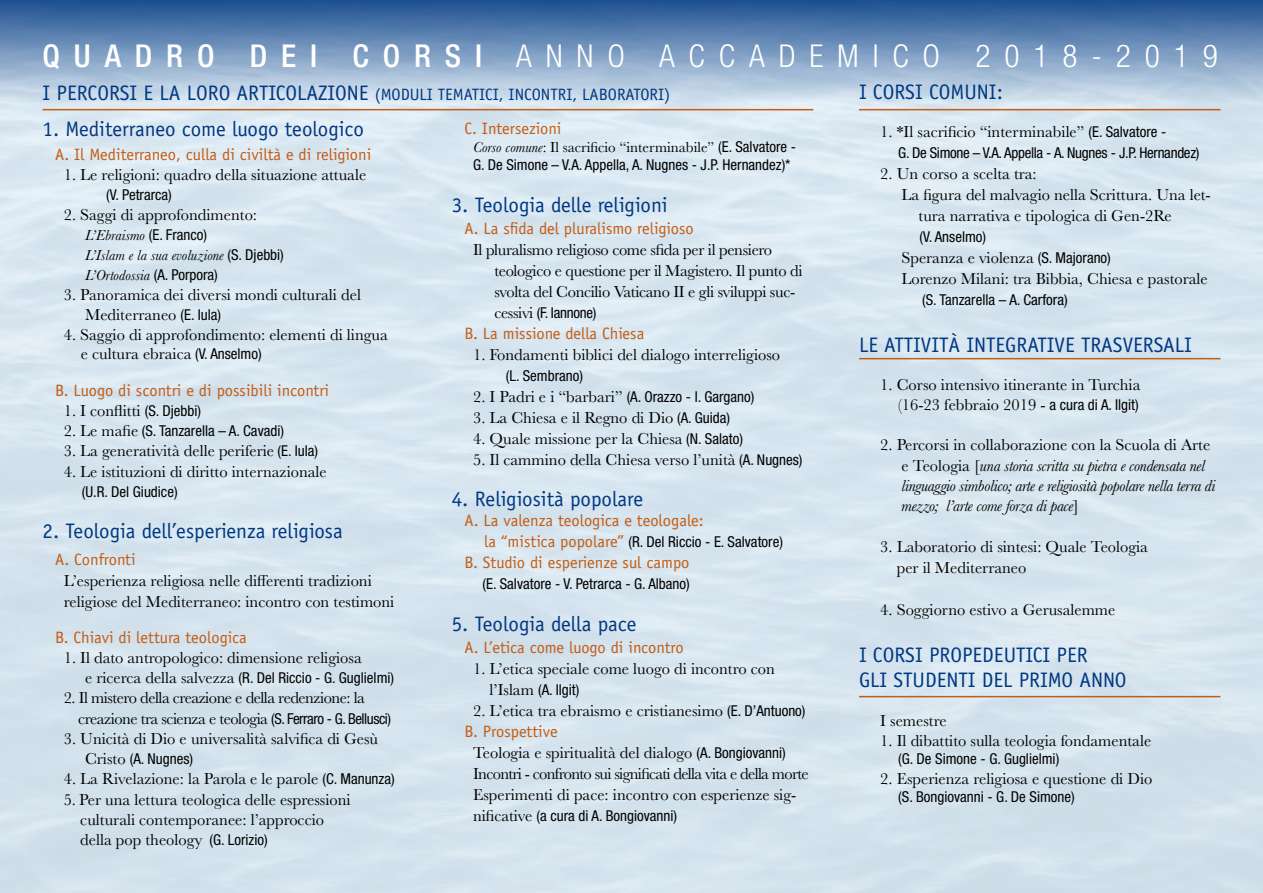
<style>
.page{position:relative;width:1263px;height:893px;background:#fff}
.page>*{position:absolute;margin:0;border:0;box-sizing:border-box;transform-origin:0 0}
.t1{font:300 condensed 31.5px "Helvetica Neue";letter-spacing:.44em;color:#fff}
.t2{font:21px/25.2px "Officina Sans";color:#003882}
.t3{font:16.5px/21px "Baskerville";color:#000}
.t4{font:16.5px "Officina Sans";color:#c45c13}
.t5{font:italic 16.5px/20.2px "Baskerville";letter-spacing:-.02em;color:#000}
.t6{font:16.5px/21px "Baskerville";letter-spacing:-.02em;color:#000}
.t7{font:16.5px/20.2px "Baskerville";letter-spacing:-.03em;color:#000}
.t8{font:16.5px/34.7px "Officina Sans";color:#003882}
.t9{font:condensed 15px "Helvetica Neue";color:#000}
.t10{font:italic 15px/20px "Baskerville";color:#000}
.t11{font:condensed 15px "Helvetica Neue";letter-spacing:-.02em;color:#000}
.t12{font:15px "Baskerville";color:#000}
.s1{font-weight:500}
.s2{font-size:21px}
.s3{color:#c45c13}
.s4{font-style:italic}
.s5{font-family:"Helvetica Neue";font-stretch:condensed}
.s6{font-family:"Baskerville";font-stretch:normal;font-size:16.5px}
.s7{font-family:"Helvetica Neue";font-stretch:condensed;font-size:15px}
.s8{font-family:"Officina Sans";font-stretch:normal;font-size:16.5px;color:#c45c13}
.s9{font-style:normal}
.s10{font-family:"Helvetica Neue";font-style:normal;font-stretch:condensed}
</style>
<div class="page">
<div style="left:0;top:0;width:1263px;height:102px;background:linear-gradient(to bottom,#1b4e90,#d7e5f0)"></div>
<hr style="left:43px;top:109px;width:770px;height:1px;background:#c45c13">
<hr style="left:859px;top:109px;width:361px;height:1px;background:#c45c13">
<hr style="left:859px;top:358px;width:361px;height:1px;background:#c45c13">
<hr style="left:859px;top:696px;width:361px;height:1px;background:#c45c13">
<h1 class="t1" style="left:43px;top:38px;width:1177px"><span class="s1">QUADRO DEI CORSI</span> ANNO ACCADEMICO 2018-2019</h1>
<p class="t8" style="left:465px;top:77px;width:207px;text-indent:-422px"><span class="s2">I PERCORSI E LA LORO ARTICOLAZIONE</span> (MODULI TEMATICI, INCONTRI, LABORATORI)<br><span class="s3">C. Intersezioni</span></p>
<p class="t12" style="left:473px;top:138px;width:324px"><span class="s4">Corso comune</span>: Il sacrificio “interminabile” <span class="s5">(E. Salvatore -</span></p>
<p class="t9" style="left:473px;top:156px;width:319px">G. De Simone – V.A. Appella, A. Nugnes - J.P. Hernandez)*</p>
<p class="t2" style="left:452px;top:192px;width:217px">3. Teologia delle religioni</p>
<p class="t4" style="left:465px;top:218px;width:231px">A. La sfida del pluralismo religioso</p>
<p class="t6" style="left:494px;top:239px;width:310px;text-indent:-21px">Il pluralismo religioso come sfida per il pensiero teologico e questione per il Magistero. Il punto di svolta del Concilio Vaticano II e gli sviluppi suc-</p>
<p class="t11" style="left:494px;top:304px;width:104px"><span class="s6">cessivi</span> (F. Iannone)</p>
<p class="t4" style="left:465px;top:323px;width:181px">B. La missione della Chiesa</p>
<p class="t3" style="left:473px;top:344px;width:309px">1. Fondamenti biblici del dialogo interreligioso</p>
<p class="t9" style="left:506px;top:367px;width:79px">(L. Sembrano)</p>
<p class="t9" style="left:473px;top:388px;width:283px"><span class="s6">2. I Padri e i “barbari”</span> (A. Orazzo - I. Gargano)</p>
<p class="t3" style="left:473px;top:407px;width:258px">3. La Chiesa e il Regno di Dio <span class="s7">(A. Guida)</span></p>
<p class="t3" style="left:473px;top:428px;width:271px">4. Quale missione per la Chiesa <span class="s7">(N. Salato)</span></p>
<p class="t3" style="left:473px;top:449px;width:331px">5. Il cammino della Chiesa verso l’unità <span class="s7">(A. Nugnes)</span></p>
<p class="t2" style="left:452px;top:487px;width:193px">4. Religiosità popolare</p>
<p class="t4" style="left:465px;top:511px;width:241px">A. La valenza teologica e teologale:</p>
<p class="t9" style="left:484px;top:533px;width:300px"><span class="s8">la “mistica popolare”</span> (R. Del Riccio - E. Salvatore)</p>
<p class="t4" style="left:465px;top:553px;width:226px">B. Studio di esperienze sul campo</p>
<p class="t9" style="left:483px;top:575px;width:209px">(E. Salvatore - V. Petrarca - G. Albano)</p>
<p class="t2" style="left:452px;top:611px;width:186px">5. Teologia della pace</p>
<p class="t4" style="left:465px;top:637px;width:221px">A. L’etica come luogo di incontro</p>
<p class="t3" style="left:473px;top:658px;width:303px">1. L’etica speciale come luogo di incontro con</p>
<p class="t9" style="left:490px;top:681px;width:91px"><span class="s6">l’Islam</span> (A. Ilgit)</p>
<p class="t3" style="left:473px;top:700px;width:334px">2. L’etica tra ebraismo e cristianesimo <span class="s7">(E. D’Antuono)</span></p>
<p class="t4" style="left:465px;top:721px;width:95px">B. Prospettive</p>
<p class="t3" style="left:473px;top:742px;width:337px">Teologia e spiritualità del dialogo <span class="s7">(A. Bongiovanni)<br></span>Incontri - confronto sui significati della vita e della morte<br>Esperimenti di pace: incontro con esperienze sig-</p>
<p class="t9" style="left:473px;top:807px;width:205px"><span class="s6">nificative</span> (a cura di A. Bongiovanni)</p>
<p class="t2" style="left:859px;top:80px;width:145px">I CORSI COMUNI:</p>
<p class="t3" style="left:880px;top:121px;width:288px">1. *Il sacrificio “interminabile” <span class="s7">(E. Salvatore -</span></p>
<p class="t11" style="left:898px;top:144px;width:303px">G. De Simone – V.A. Appella - A. Nugnes - J.P. Hernandez)</p>
<p class="t3" style="left:880px;top:163px;width:158px">2. Un corso a scelta tra:</p>
<p class="t3" style="left:901px;top:184px;width:311px">La figura del malvagio nella Scrittura. Una let-</p>
<p class="t3" style="left:918px;top:206px;width:255px">tura narrativa e tipologica di Gen-2Re</p>
<p class="t9" style="left:919px;top:228px;width:68px">(V. Anselmo)</p>
<p class="t3" style="left:901px;top:248px;width:308px">Speranza e violenza <span class="s7">(S. Majorano)<br></span>Lorenzo Milani: tra Bibbia, Chiesa e pastorale</p>
<p class="t9" style="left:922px;top:291px;width:147px">(S. Tanzarella – A. Carfora)</p>
<p class="t2" style="left:859px;top:333px;width:334px">LE ATTIVITÀ INTEGRATIVE TRASVERSALI</p>
<p class="t3" style="left:880px;top:375px;width:262px;line-height:20px;text-align:right">1. Corso intensivo itinerante in Turchia (16-23 febbraio 2019 - <span class="s7">a cura di A. Ilgit)</span></p>
<p class="t5" style="left:901px;top:435px;width:315px;text-indent:-21px"><span class="s9">2. Percorsi in collaborazione con la Scuola di Arte e Teologia [</span>una storia scritta su pietra e condensata nel linguaggio simbolico; arte e religiosità popolare nella terra di mezzo; l’arte come forza di pace<span class="s9">]</span></p>
<p class="t3" style="left:897px;top:536px;width:253px;line-height:21.6px;text-indent:-16px">3. Laboratorio di sintesi: Quale Teologia per il Mediterraneo</p>
<p class="t3" style="left:880px;top:599px;width:237px">4. Soggiorno estivo a Gerusalemme</p>
<p class="t2" style="left:859px;top:642px;width:269px">I CORSI PROPEDEUTICI PER<br>GLI STUDENTI DEL PRIMO ANNO</p>
<p class="t3" style="left:880px;top:710px;width:68px">I semestre</p>
<p class="t3" style="left:880px;top:730px;width:272px">1. Il dibattito sulla teologia fondamentale</p>
<p class="t9" style="left:898px;top:750px;width:163px">(G. De Simone - G. Guglielmi)</p>
<p class="t3" style="left:880px;top:768px;width:274px">2. Esperienza religiosa e questione di Dio</p>
<p class="t9" style="left:898px;top:787px;width:178px">(S. Bongiovanni - G. De Simone)</p>
<p class="t2" style="left:43px;top:116px;width:323px">1. Mediterraneo come luogo teologico</p>
<p class="t4" style="left:55px;top:145px;width:318px">A. Il Mediterraneo, culla di civiltà e di religioni</p>
<p class="t3" style="left:64px;top:164px;width:304px">1. Le religioni: quadro della situazione attuale</p>
<p class="t9" style="left:106px;top:186px;width:67px">(V. Petrarca)</p>
<p class="t3" style="left:64px;top:204px;width:195px">2. Saggi di approfondimento:</p>
<p class="t10" style="left:85px;top:225px;width:200px">L’Ebraismo <span class="s10">(E. Franco)<br></span>L’Islam e la sua evoluzione <span class="s10">(S. Djebbi)<br></span>L’Ortodossia <span class="s10">(A. Porpora)</span></p>
<p class="t3" style="left:85px;top:285px;width:277px;line-height:20px;text-indent:-21px">3. Panoramica dei diversi mondi culturali del<br>Mediterraneo <span class="s7">(E. Iula)</span></p>
<p class="t3" style="left:81px;top:324px;width:309px;line-height:20px;text-indent:-17px">4. Saggio di approfondimento: elementi di lingua e cultura ebraica <span class="s7">(V. Anselmo)</span></p>
<p class="t4" style="left:55px;top:380px;width:275px">B. Luogo di scontri e di possibili incontri</p>
<p class="t3" style="left:64px;top:400px;width:139px">1. I conflitti <span class="s7">(S. Djebbi)</span></p>
<p class="t9" style="left:64px;top:422px;width:222px"><span class="s6">2. Le mafie</span> (S. Tanzarella – A. Cavadi)</p>
<p class="t3" style="left:64px;top:441px;width:256px">3. La generatività delle periferie <span class="s7">(E. Iula)</span></p>
<p class="t3" style="left:64px;top:461px;width:264px">4. Le istituzioni di diritto internazionale</p>
<p class="t9" style="left:82px;top:483px;width:97px">(U.R. Del Giudice)</p>
<p class="t2" style="left:43px;top:519px;width:302px">2. Teologia dell’esperienza religiosa</p>
<p class="t4" style="left:55px;top:549px;width:82px">A. Confronti</p>
<p class="t3" style="left:64px;top:570px;width:332px">L’esperienza religiosa nelle differenti tradizioni religiose del Mediterraneo: incontro con testimoni</p>
<p class="t4" style="left:55px;top:627px;width:193px">B. Chiavi di lettura teologica</p>
<p class="t3" style="left:64px;top:647px;width:299px">1. Il dato antropologico: dimensione religiosa</p>
<p class="t9" style="left:85px;top:669px;width:311px"><span class="s6">e ricerca della salvezza</span> (R. Del Riccio - G. Guglielmi)</p>
<p class="t7" style="left:78px;top:688px;width:314px;text-indent:-15px">2. Il mistero della creazione e della redenzione: la creazione tra scienza e teologia <span class="s7">(S. Ferraro - G. Bellusci)</span></p>
<p class="t3" style="left:64px;top:728px;width:316px">3. Unicità di Dio e universalità salvifica di Gesù</p>
<p class="t9" style="left:85px;top:750px;width:110px"><span class="s6">Cristo</span> (A. Nugnes)</p>
<p class="t3" style="left:64px;top:769px;width:332px">4. La Rivelazione: la Parola e le parole <span class="s7">(C. Manunza)</span></p>
<p class="t3" style="left:80px;top:789px;width:272px;line-height:20.2px;text-indent:-16px">5. Per una lettura teologica delle espressioni culturali contemporanee: l’approccio della pop theology <span class="s7">(G. Lorizio)</span></p>
</div>
